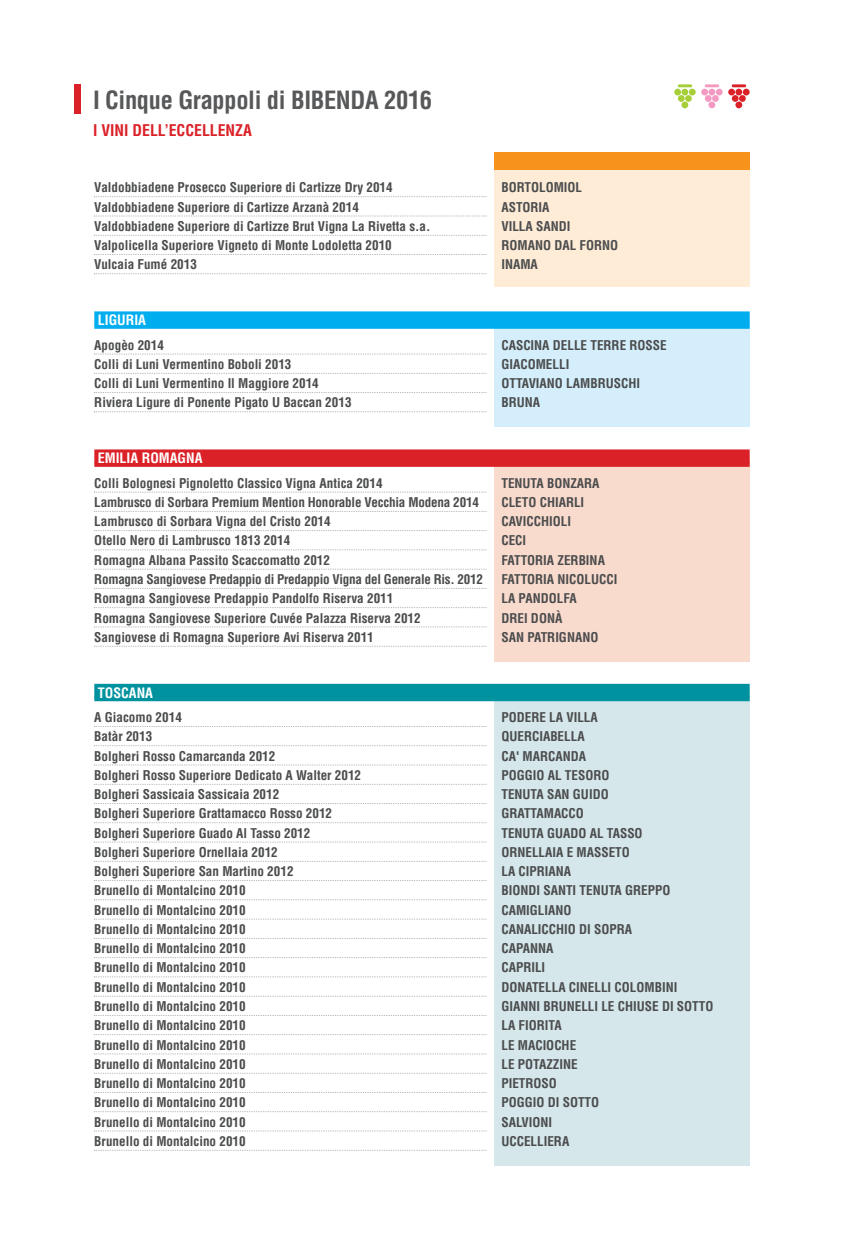
<style>
.page{position:relative;width:844px;height:1241px;background:#fff}
.page>*{position:absolute;margin:0;border:0;box-sizing:border-box;transform-origin:0 0}
.t1{font:700 condensed 24.5px "Helvetica";letter-spacing:-.015em;color:#57585a}
.t2{font:700 condensed 15.75px "Helvetica";color:#db2128}
.t3{font:700 condensed 14px "Helvetica";color:#fff}
.t4{font:700 condensed 13.12px "Helvetica";color:#4b4c4d}
.t5{font:700 condensed 13.12px "Helvetica";letter-spacing:-.02em;color:#4b4c4d}
</style>
<div class="page">
<div style="left:494px;top:170px;width:255px;height:117px;background:#feecd7"></div>
<div style="left:494px;top:314px;width:255px;height:113px;background:#d4effb"></div>
<div style="left:494px;top:455px;width:255px;height:206px;background:#f9dbce"></div>
<div style="left:494px;top:686px;width:255px;height:479px;background:#d5e7eb"></div>
<svg style="left:728px;top:84px;width:21px;height:24px"></svg>
<svg style="left:701px;top:84px;width:21px;height:24px"></svg>
<svg style="left:674px;top:84px;width:21px;height:24px"></svg>
<svg style="left:94px;top:196px;width:392px;height:1px"></svg>
<svg style="left:94px;top:215px;width:392px;height:1px"></svg>
<svg style="left:94px;top:235px;width:392px;height:1px"></svg>
<svg style="left:94px;top:254px;width:392px;height:1px"></svg>
<svg style="left:94px;top:273px;width:392px;height:1px"></svg>
<div style="left:94px;top:311px;width:655px;height:14px;background:#00aeef"></div>
<div style="left:94px;top:324px;width:655px;height:5px;background:#00aeef"></div>
<svg style="left:94px;top:353px;width:392px;height:1px"></svg>
<svg style="left:94px;top:373px;width:392px;height:1px"></svg>
<svg style="left:94px;top:392px;width:392px;height:1px"></svg>
<svg style="left:94px;top:411px;width:392px;height:1px"></svg>
<div style="left:94px;top:449px;width:655px;height:14px;background:#db2128"></div>
<div style="left:94px;top:462px;width:655px;height:5px;background:#db2128"></div>
<svg style="left:94px;top:491px;width:391px;height:1px"></svg>
<svg style="left:94px;top:511px;width:392px;height:1px"></svg>
<svg style="left:94px;top:530px;width:392px;height:1px"></svg>
<svg style="left:94px;top:549px;width:392px;height:1px"></svg>
<svg style="left:94px;top:568px;width:391px;height:1px"></svg>
<svg style="left:94px;top:588px;width:392px;height:1px"></svg>
<svg style="left:94px;top:607px;width:392px;height:1px"></svg>
<svg style="left:94px;top:626px;width:392px;height:1px"></svg>
<svg style="left:94px;top:645px;width:391px;height:1px"></svg>
<div style="left:94px;top:683px;width:655px;height:14px;background:#00929e"></div>
<div style="left:94px;top:696px;width:655px;height:5px;background:#00929e"></div>
<svg style="left:94px;top:726px;width:392px;height:1px"></svg>
<svg style="left:94px;top:745px;width:392px;height:1px"></svg>
<svg style="left:94px;top:764px;width:392px;height:1px"></svg>
<svg style="left:94px;top:803px;width:392px;height:1px"></svg>
<svg style="left:94px;top:822px;width:392px;height:1px"></svg>
<svg style="left:94px;top:841px;width:392px;height:1px"></svg>
<svg style="left:94px;top:880px;width:392px;height:1px"></svg>
<svg style="left:94px;top:899px;width:392px;height:1px"></svg>
<svg style="left:94px;top:918px;width:391px;height:1px"></svg>
<svg style="left:94px;top:957px;width:392px;height:1px"></svg>
<svg style="left:94px;top:976px;width:392px;height:1px"></svg>
<svg style="left:94px;top:995px;width:391px;height:1px"></svg>
<svg style="left:94px;top:1034px;width:392px;height:1px"></svg>
<svg style="left:94px;top:1053px;width:392px;height:1px"></svg>
<svg style="left:94px;top:1072px;width:391px;height:1px"></svg>
<svg style="left:94px;top:1111px;width:392px;height:1px"></svg>
<svg style="left:94px;top:1130px;width:392px;height:1px"></svg>
<div style="left:494px;top:153px;width:255px;height:17px;background:#f7931d"></div>
<div style="left:74px;top:84px;width:7px;height:30px;background:#db2128"></div>
<h1 class="t1" style="left:93px;top:87px;width:340px">I Cinque Grappoli di BIBENDA 2016</h1>
<p class="t2" style="left:93px;top:121px;width:160px">I VINI DELL’ECCELLENZA</p>
<p class="t4" style="left:94px;top:180px;width:300px">Valdobbiadene Prosecco Superiore di Cartizze Dry 2014</p>
<p class="t4" style="left:501px;top:180px;width:82px">BORTOLOMIOL</p>
<p class="t4" style="left:94px;top:199px;width:266px">Valdobbiadene Superiore di Cartizze Arzanà 2014</p>
<p class="t4" style="left:501px;top:199px;width:50px">ASTORIA</p>
<p class="t4" style="left:94px;top:218px;width:337px">Valdobbiadene Superiore di Cartizze Brut Vigna La Rivetta s.a.</p>
<p class="t4" style="left:501px;top:218px;width:70px">VILLA SANDI</p>
<p class="t4" style="left:94px;top:238px;width:299px">Valpolicella Superiore Vigneto di Monte Lodoletta 2010</p>
<p class="t4" style="left:501px;top:238px;width:118px">ROMANO DAL FORNO</p>
<p class="t4" style="left:94px;top:257px;width:104px">Vulcaia Fumé 2013</p>
<p class="t4" style="left:501px;top:257px;width:38px">INAMA</p>
<p class="t3" style="left:98px;top:312px;width:50px">LIGURIA</p>
<p class="t4" style="left:94px;top:337px;width:71px">Apogèo 2014</p>
<p class="t4" style="left:501px;top:337px;width:167px">CASCINA DELLE TERRE ROSSE</p>
<p class="t4" style="left:94px;top:356px;width:199px">Colli di Luni Vermentino Boboli 2013</p>
<p class="t4" style="left:501px;top:356px;width:69px">GIACOMELLI</p>
<p class="t4" style="left:94px;top:376px;width:226px">Colli di Luni Vermentino Il Maggiore 2014</p>
<p class="t4" style="left:501px;top:376px;width:140px">OTTAVIANO LAMBRUSCHI</p>
<p class="t4" style="left:94px;top:395px;width:259px">Riviera Ligure di Ponente Pigato U Baccan 2013</p>
<p class="t4" style="left:501px;top:395px;width:40px">BRUNA</p>
<p class="t3" style="left:98px;top:450px;width:106px">EMILIA ROMAGNA</p>
<p class="t4" style="left:94px;top:475px;width:290px">Colli Bolognesi Pignoletto Classico Vigna Antica 2014</p>
<p class="t4" style="left:501px;top:475px;width:100px">TENUTA BONZARA</p>
<p class="t4" style="left:94px;top:494px;width:386px">Lambrusco di Sorbara Premium Mention Honorable Vecchia Modena 2014</p>
<p class="t4" style="left:501px;top:494px;width:84px">CLETO CHIARLI</p>
<p class="t4" style="left:94px;top:514px;width:238px">Lambrusco di Sorbara Vigna del Cristo 2014</p>
<p class="t4" style="left:501px;top:514px;width:71px">CAVICCHIOLI</p>
<p class="t4" style="left:94px;top:533px;width:197px">Otello Nero di Lambrusco 1813 2014</p>
<p class="t4" style="left:501px;top:533px;width:26px">CECI</p>
<p class="t4" style="left:94px;top:552px;width:237px">Romagna Albana Passito Scaccomatto 2012</p>
<p class="t4" style="left:501px;top:552px;width:105px">FATTORIA ZERBINA</p>
<p class="t5" style="left:94px;top:571px;width:390px">Romagna Sangiovese Predappio di Predappio Vigna del Generale Ris. 2012</p>
<p class="t4" style="left:501px;top:571px;width:117px">FATTORIA NICOLUCCI</p>
<p class="t4" style="left:94px;top:591px;width:300px">Romagna Sangiovese Predappio Pandolfo Riserva 2011</p>
<p class="t4" style="left:501px;top:591px;width:77px">LA PANDOLFA</p>
<p class="t4" style="left:94px;top:610px;width:328px">Romagna Sangiovese Superiore Cuvée Palazza Riserva 2012</p>
<p class="t4" style="left:501px;top:610px;width:62px">DREI DONÀ</p>
<p class="t4" style="left:94px;top:629px;width:281px">Sangiovese di Romagna Superiore Avi Riserva 2011</p>
<p class="t4" style="left:501px;top:629px;width:98px">SAN PATRIGNANO</p>
<p class="t3" style="left:98px;top:684px;width:57px">TOSCANA</p>
<p class="t4" style="left:94px;top:709px;width:89px">A Giacomo 2014</p>
<p class="t4" style="left:501px;top:709px;width:98px">PODERE LA VILLA</p>
<p class="t4" style="left:94px;top:729px;width:59px">Batàr 2013</p>
<p class="t4" style="left:501px;top:729px;width:85px">QUERCIABELLA</p>
<p class="t4" style="left:94px;top:748px;width:182px">Bolgheri Rosso Camarcanda 2012</p>
<p class="t4" style="left:501px;top:748px;width:86px">CA' MARCANDA</p>
<p class="t4" style="left:94px;top:767px;width:268px">Bolgheri Rosso Superiore Dedicato A Walter 2012</p>
<p class="t4" style="left:501px;top:767px;width:109px">POGGIO AL TESORO</p>
<p class="t4" style="left:94px;top:786px;width:186px">Bolgheri Sassicaia Sassicaia 2012</p>
<p class="t4" style="left:501px;top:786px;width:109px">TENUTA SAN GUIDO</p>
<p class="t4" style="left:94px;top:806px;width:239px">Bolgheri Superiore Grattamacco Rosso 2012</p>
<p class="t4" style="left:501px;top:806px;width:84px">GRATTAMACCO</p>
<p class="t4" style="left:94px;top:825px;width:217px">Bolgheri Superiore Guado Al Tasso 2012</p>
<p class="t4" style="left:501px;top:825px;width:143px">TENUTA GUADO AL TASSO</p>
<p class="t4" style="left:94px;top:844px;width:185px">Bolgheri Superiore Ornellaia 2012</p>
<p class="t4" style="left:501px;top:844px;width:130px">ORNELLAIA E MASSETO</p>
<p class="t4" style="left:94px;top:863px;width:201px">Bolgheri Superiore San Martino 2012</p>
<p class="t4" style="left:501px;top:863px;width:71px">LA CIPRIANA</p>
<p class="t4" style="left:94px;top:883px;width:153px">Brunello di Montalcino 2010</p>
<p class="t4" style="left:501px;top:883px;width:170px">BIONDI SANTI TENUTA GREPPO</p>
<p class="t4" style="left:94px;top:902px;width:153px">Brunello di Montalcino 2010</p>
<p class="t4" style="left:501px;top:902px;width:72px">CAMIGLIANO</p>
<p class="t4" style="left:94px;top:921px;width:153px">Brunello di Montalcino 2010</p>
<p class="t4" style="left:501px;top:921px;width:132px">CANALICCHIO DI SOPRA</p>
<p class="t4" style="left:94px;top:940px;width:153px">Brunello di Montalcino 2010</p>
<p class="t4" style="left:501px;top:940px;width:54px">CAPANNA</p>
<p class="t4" style="left:94px;top:960px;width:153px">Brunello di Montalcino 2010</p>
<p class="t4" style="left:501px;top:960px;width:45px">CAPRILI</p>
<p class="t4" style="left:94px;top:979px;width:153px">Brunello di Montalcino 2010</p>
<p class="t4" style="left:501px;top:979px;width:177px">DONATELLA CINELLI COLOMBINI</p>
<p class="t4" style="left:94px;top:998px;width:153px">Brunello di Montalcino 2010</p>
<p class="t4" style="left:501px;top:998px;width:213px">GIANNI BRUNELLI LE CHIUSE DI SOTTO</p>
<p class="t4" style="left:94px;top:1017px;width:153px">Brunello di Montalcino 2010</p>
<p class="t4" style="left:501px;top:1017px;width:62px">LA FIORITA</p>
<p class="t4" style="left:94px;top:1037px;width:153px">Brunello di Montalcino 2010</p>
<p class="t4" style="left:501px;top:1037px;width:76px">LE MACIOCHE</p>
<p class="t4" style="left:94px;top:1056px;width:153px">Brunello di Montalcino 2010</p>
<p class="t4" style="left:501px;top:1056px;width:78px">LE POTAZZINE</p>
<p class="t4" style="left:94px;top:1075px;width:153px">Brunello di Montalcino 2010</p>
<p class="t4" style="left:501px;top:1075px;width:57px">PIETROSO</p>
<p class="t4" style="left:94px;top:1094px;width:153px">Brunello di Montalcino 2010</p>
<p class="t4" style="left:501px;top:1094px;width:99px">POGGIO DI SOTTO</p>
<p class="t4" style="left:94px;top:1114px;width:153px">Brunello di Montalcino 2010</p>
<p class="t4" style="left:501px;top:1114px;width:52px">SALVIONI</p>
<p class="t4" style="left:94px;top:1133px;width:153px">Brunello di Montalcino 2010</p>
<p class="t4" style="left:501px;top:1133px;width:69px">UCCELLIERA</p>
</div>
